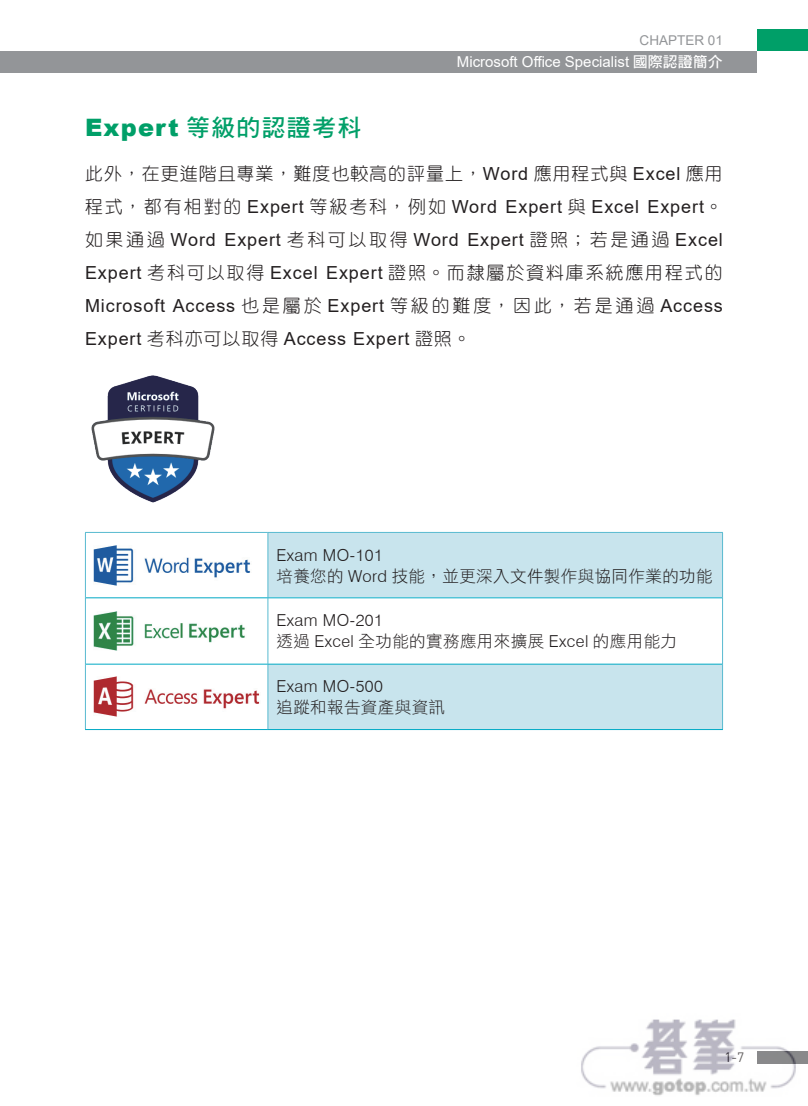
<style>
.page{position:relative;width:808px;height:1106px;background:#fff}
.page>*{position:absolute;margin:0;border:0;box-sizing:border-box;transform-origin:0 0}
.t1{font:24px "DF Hei Std W7";letter-spacing:.05em;color:#009f68}
.t2{font:18px/33px "Arial";letter-spacing:.05em;color:#231f20}
.t3{font:18px "DF Yuan Std W3";letter-spacing:.1em;color:#231f20}
.t4{font:18px "DF Yuan Std W3";letter-spacing:.055em;color:#231f20}
.t5{font:16.5px "DF Hei Std W3";letter-spacing:.025em;color:#231f20}
.t6{font:300 16.5px "Swiss 721 BT";letter-spacing:.025em;color:#231f20}
.t7{font:15px "Arial";color:#fff}
.t8{font:13.5px "Arial";color:#939598}
.t9{font:13.5px "DIN";color:#231f20}
.s1{font-family:"DF Hei Std W7"}
.s2{font-family:"Arial";font-weight:900}
.s3{font-family:"Arial"}
.s4{font-family:"DF Yuan Std W3"}
.s5{font-family:"Swiss 721 BT";font-weight:300}
</style>
<div class="page">
<div style="left:0;top:51px;width:757px;height:21px;background:#939598"></div>
<div style="left:757px;top:30px;width:51px;height:21px;background:#009f68"></div>
<img style="left:91px;top:375px;width:124px;height:128px">
<svg style="left:86px;top:549px;width:181px;height:168px"></svg>
<div style="left:268px;top:533px;width:454px;height:196px;background:#c8e4ed"></div>
<div style="left:268px;top:598px;width:454px;height:66px;background:#fff"></div>
<hr style="left:85px;top:532px;width:183px;height:1px;background:#58bad0">
<hr style="left:85px;top:533px;width:1px;height:65px;background:#58bad0">
<hr style="left:268px;top:532px;width:455px;height:1px;background:#58bad0">
<hr style="left:267px;top:533px;width:1px;height:64px;background:#58bad0">
<hr style="left:722px;top:533px;width:1px;height:65px;background:#58bad0">
<hr style="left:85px;top:598px;width:1px;height:66px;background:#58bad0">
<hr style="left:267px;top:598px;width:1px;height:65px;background:#58bad0">
<hr style="left:722px;top:598px;width:1px;height:66px;background:#58bad0">
<hr style="left:85px;top:664px;width:1px;height:65px;background:#58bad0">
<hr style="left:267px;top:664px;width:1px;height:65px;background:#58bad0">
<hr style="left:722px;top:664px;width:1px;height:65px;background:#58bad0">
<hr style="left:86px;top:597px;width:182px;height:1px;background:#01a9c4">
<hr style="left:86px;top:663px;width:182px;height:1px;background:#01a9c4">
<hr style="left:85px;top:729px;width:183px;height:1px;background:#01a9c4">
<hr style="left:268px;top:597px;width:454px;height:1px;background:#01a9c4">
<hr style="left:268px;top:663px;width:454px;height:1px;background:#01a9c4">
<hr style="left:268px;top:729px;width:455px;height:1px;background:#01a9c4">
<img style="left:94px;top:545px;width:158px;height:40px">
<img style="left:94px;top:611px;width:152px;height:40px">
<img style="left:94px;top:677px;width:167px;height:39px">
<img style="left:581px;top:1019px;width:227px;height:77px">
<p class="t8" style="left:640px;top:31px;width:85px">CHAPTER 01</p>
<p class="t7" style="left:457px;top:51px;width:267px">Microsoft Office Specialist <span class="s1">國際認證簡介</span></p>
<h1 class="t1" style="left:85px;top:114px;width:278px"><span class="s2">Expert</span> 等級的認證考科</h1>
<p class="t4" style="left:85px;top:164px;width:639px">此外，在更進階且專業，難度也較高的評量上，<span class="s3">Word</span> 應用程式與 <span class="s3">Excel</span> 應用</p>
<p class="t2" style="left:85px;top:190px;width:639px"><span class="s4">程式，都有相對的</span> Expert <span class="s4">等級考科，例如</span> Word Expert <span class="s4">與</span> Excel Expert<span class="s4">。如果通過</span> Word Expert <span class="s4">考科可以取得</span> Word Expert <span class="s4">證照；若是通過</span> Excel</p>
<p class="t3" style="left:85px;top:263px;width:639px"><span class="s3">Expert</span> 考科可以取得 <span class="s3">Excel Expert</span> 證照。而隸屬於資料庫系統應用程式的</p>
<p class="t2" style="left:85px;top:289px;width:639px">Microsoft Access <span class="s4">也是屬於</span> Expert <span class="s4">等級的難度，因此，若是通過</span> Access<br>Expert <span class="s4">考科亦可以取得</span> Access Expert <span class="s4">證照。</span></p>
<p class="t6" style="left:276px;top:544px;width:108px">Exam MO-101</p>
<p class="t5" style="left:276px;top:566px;width:438px">培養您的 <span class="s5">Word</span> 技能，並更深入文件製作與協同作業的功能</p>
<p class="t6" style="left:276px;top:610px;width:108px">Exam MO-201</p>
<p class="t5" style="left:276px;top:632px;width:402px">透過 <span class="s5">Excel</span> 全功能的實務應用來擴展 <span class="s5">Excel</span> 的應用能力</p>
<p class="t6" style="left:276px;top:676px;width:108px">Exam MO-500</p>
<p class="t5" style="left:276px;top:698px;width:170px">追蹤和報告資產與資訊</p>
<p class="t9" style="left:724px;top:1048px;width:21px">1-7</p>
</div>
